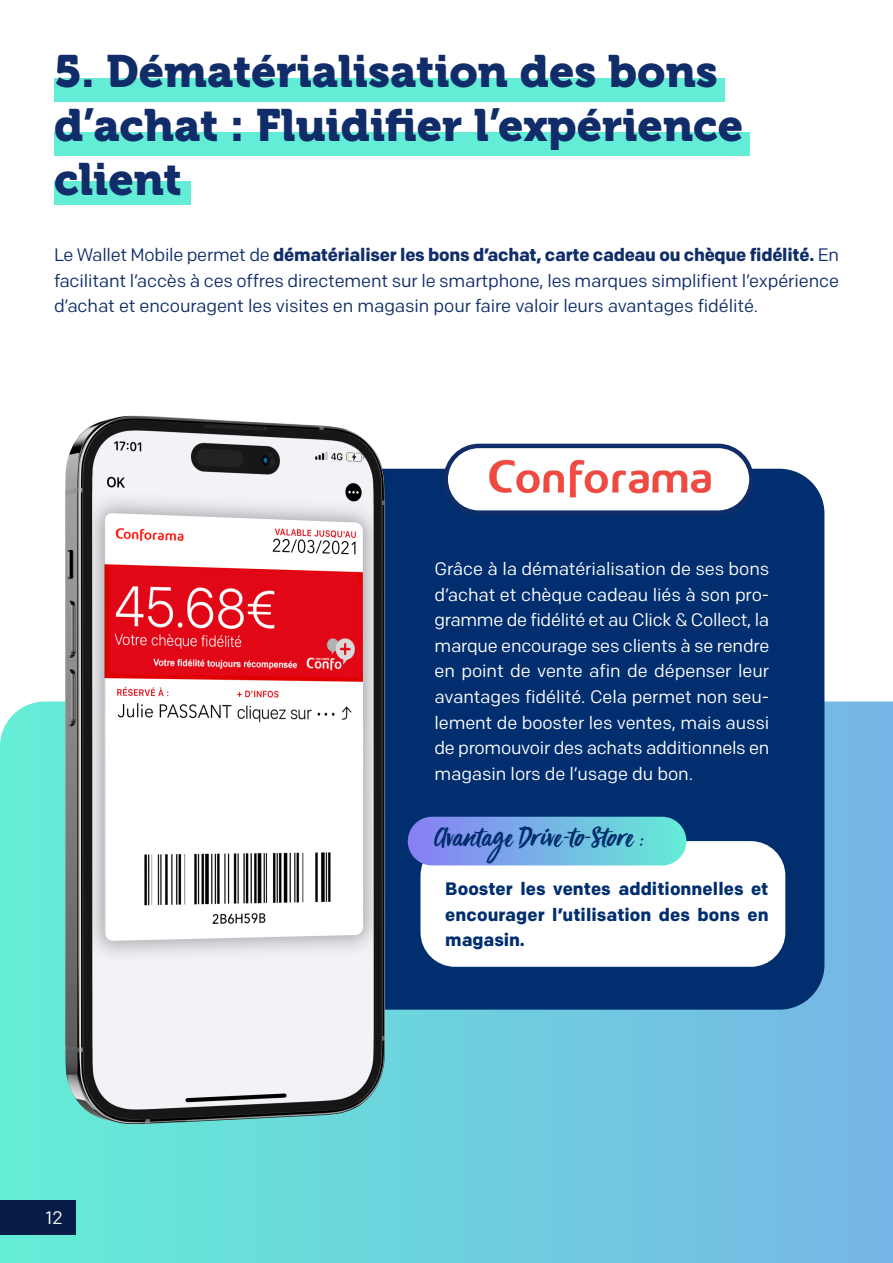
<style>
.page{position:relative;width:893px;height:1263px;background:#fff}
.page>*{position:absolute;margin:0;border:0;box-sizing:border-box;transform-origin:0 0}
.t1{font:45px/54px "Museo 900";color:#102d69}
.Texte_14{font:31.5px "Viva Beautiful B";letter-spacing:.01em;color:#002e6e}
.Paragraph_exemple{font:18px/25.5px "Colfax";letter-spacing:-.015em;color:#fff;text-align:justify}
.Paragraph_exemple-2{font:18px/25.5px "Colfax";letter-spacing:-.005em;color:#102d69;text-align:justify}
.Paragraph_exemple-3{font:700 18px/25.5px "Colfax";letter-spacing:.005em;color:#002e6e;text-align:justify}
.s1{font-weight:700}
</style>
<div class="page">
<svg style="left:0;top:701px;width:893px;height:562px"></svg>
<div style="left:90px;top:469px;width:734px;height:541px;background:#002e6e;border-radius:45px"></div>
<div style="left:54px;top:132px;width:695px;height:24px;background:#64edd6"></div>
<div style="left:54px;top:78px;width:670px;height:24px;background:#64edd6"></div>
<div style="left:54px;top:181px;width:136px;height:23px;background:#64edd6"></div>
<div style="left:446px;top:446px;width:305px;height:67px;background:#fff;border-radius:33px"></div>
<div style="left:443px;top:444px;width:311px;height:71px;border:4px solid #102d69;border-radius:33px"></div>
<img style="left:488px;top:443px;width:223px;height:72px">
<img style="left:20px;top:415px;width:408px;height:743px">
<div style="left:0;top:1200px;width:76px;height:34px;background:#071c47"></div>
<div style="left:420px;top:841px;width:365px;height:126px;background:#fff;border-radius:35px"></div>
<div style="left:408px;top:817px;width:278px;height:48px;background:linear-gradient(to right,#897df6,#64ecd6);border-radius:24px"></div>
<p class="t1" style="left:54px;top:45px;width:691px">5. Dématérialisation des bons d’achat : Fluidifier l’expérience client</p>
<p class="Paragraph_exemple-2" style="left:54px;top:242px;width:786px">Le Wallet Mobile permet de <span class="s1">dématérialiser les bons d’achat, carte cadeau ou chèque fidélité.</span> En facilitant l’accès à ces offres directement sur le smartphone, les marques simplifient l’expérience d’achat et encouragent les visites en magasin pour faire valoir leurs avantages fidélité.</p>
<p class="Paragraph_exemple" style="left:434px;top:556px;width:336px">Grâce à la dématérialisation de ses bons d’achat et chèque cadeau liés à son pro&shy;gramme de fidélité et au Click &amp; Collect, la marque encourage ses clients à se rendre en point de vente afin de dépenser leur avantages fidélité. Cela permet non seu&shy;lement de booster les ventes, mais aussi de promouvoir des achats additionnels en magasin lors de l’usage du bon.</p>
<p class="Texte_14" style="left:435px;top:816px;width:211px">Avantage Drive-to-Store :</p>
<p class="Paragraph_exemple" style="left:46px;top:1205px;width:19px">12</p>
<p class="Paragraph_exemple-3" style="left:445px;top:876px;width:325px">Booster les ventes additionnelles et encourager l’utilisation des bons en magasin.</p>
</div>
